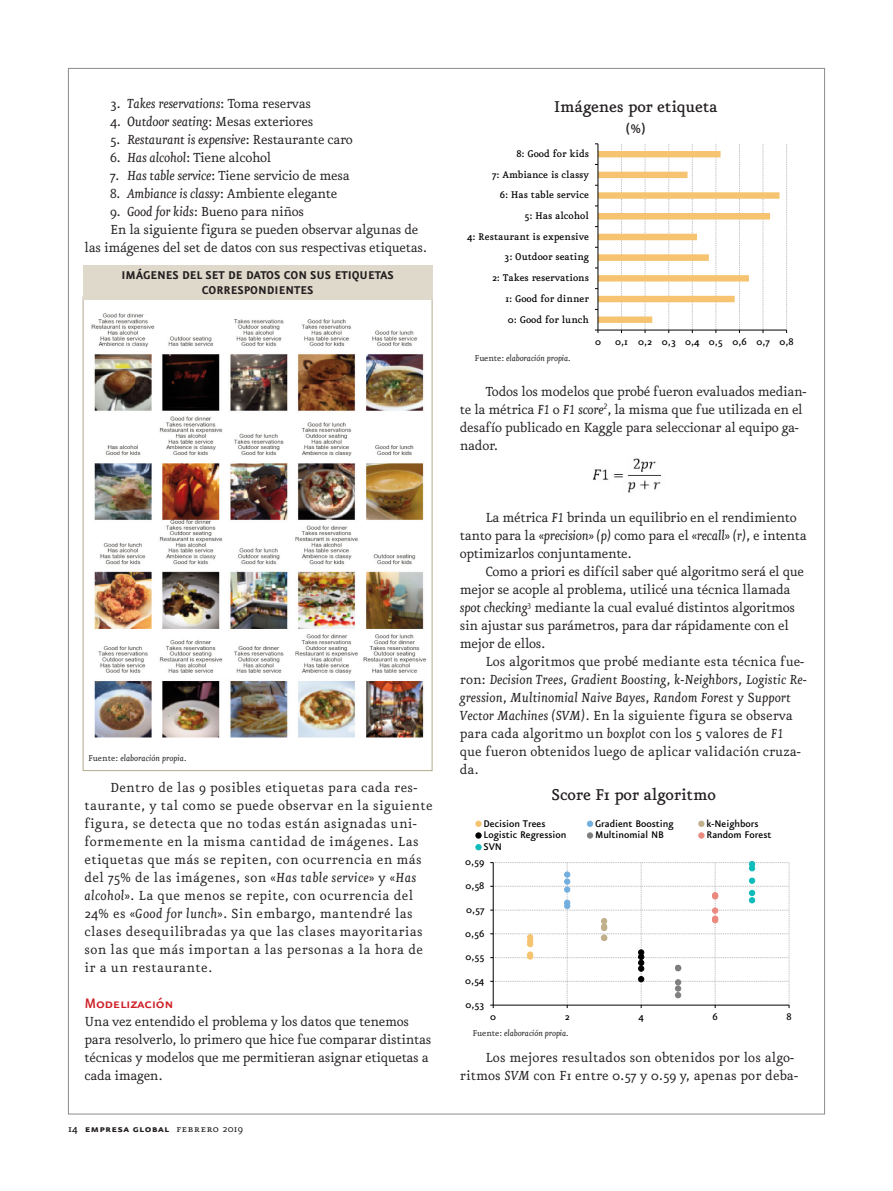
<style>
.page{position:relative;width:893px;height:1191px;background:#fff}
.page>*{position:absolute;margin:0;border:0;box-sizing:border-box;transform-origin:0 0}
.t1{font:500 18.75px "Eureka";letter-spacing:-.01em;color:#231f20}
.t2{font:16.5px "Eureka Sans Medium Caps";letter-spacing:-.02em;color:#cd2027}
.t3{font:15.75px/18px "Eureka";letter-spacing:-.02em;color:#231f20}
.t4{font:15.75px/18px "Eureka";letter-spacing:.02em;color:#231f20}
.t5{font:15.75px/18px "Eureka";color:#231f20}
.t6{font:15.75px/18px "Eureka";letter-spacing:.005em;color:#231f20;text-align:right}
.t7{font:italic 15.75px "Eureka";letter-spacing:-.015em;color:#231f20}
.t8{font:500 15px "Eureka";color:#231f20}
.t9{font:700 13.5px/15px "Eureka Sans";color:#231f20;text-align:center}
.t10{font:12px "Eureka Sans Bold Caps";letter-spacing:.025em;color:#231f20}
.t11{font:500 11.55px "Eureka";color:#000}
.t12{font:500 11.55px "Eureka Sans";color:#000}
.t13{font:italic 10.2px "Eureka";letter-spacing:-.01em;color:#231f20}
.s1{font-style:normal}
.s2{font-style:italic}
.s3{font-family:"Eureka";font-weight:500}
.s4{font-family:"Eureka Small Caps"}
.s5{font-family:"Eureka"}
</style>
<div class="page">
<hr style="left:598px;top:330px;width:189px;height:1px;background:#000">
<svg style="left:786px;top:144px;width:1px;height:189px"></svg>
<svg style="left:595px;top:144px;width:184px;height:189px"></svg>
<img style="left:91px;top:313px;width:335px;height:425px">
<div style="left:83px;top:265px;width:349px;height:35px;background:#ded9cb"></div>
<img style="left:592px;top:458px;width:69px;height:35px">
<svg style="left:490px;top:861px;width:300px;height:147px"></svg>
<div style="left:475px;top:820px;width:6px;height:7px;border:1px solid #f6c470;border-radius:50%"></div>
<div style="left:587px;top:820px;width:6px;height:7px;border:1px solid #73afde;border-radius:50%"></div>
<div style="left:698px;top:820px;width:6px;height:7px;border:1px solid #c1b08c;border-radius:50%"></div>
<svg style="left:475px;top:832px;width:6px;height:6px"></svg>
<svg style="left:587px;top:832px;width:6px;height:6px"></svg>
<svg style="left:698px;top:832px;width:6px;height:6px"></svg>
<svg style="left:475px;top:844px;width:6px;height:6px"></svg>
<p class="t7" style="left:110px;top:96px;width:202px"><span class="s1">3.</span> Takes reservations<span class="s1">: Toma reservas</span></p>
<p class="t3" style="left:110px;top:113px;width:205px">4. <span class="s2">Outdoor seating</span>: Mesas exteriores</p>
<p class="t7" style="left:110px;top:132px;width:244px"><span class="s1">5.</span> Restaurant is expensive<span class="s1">: Restaurante caro</span></p>
<p class="t3" style="left:110px;top:149px;width:163px">6. <span class="s2">Has alcohol</span>: Tiene alcohol</p>
<p class="t3" style="left:110px;top:167px;width:241px">7. <span class="s2">Has table service</span>: Tiene servicio de mesa</p>
<p class="t3" style="left:110px;top:185px;width:229px">8. <span class="s2">Ambiance is classy</span>: Ambiente elegante</p>
<p class="t3" style="left:110px;top:203px;width:196px">9. <span class="s2">Good for kids</span>: Bueno para niños</p>
<p class="t3" style="left:110px;top:221px;width:310px">En la siguiente figura se pueden observar algunas de</p>
<p class="t3" style="left:85px;top:239px;width:344px">las imágenes del set de datos con sus respectivas etiquetas.</p>
<p class="t9" style="left:121px;top:268px;width:274px">IMÁGENES DEL SET DE DATOS CON SUS ETIQUETAS<br>CORRESPONDIENTES</p>
<p class="t13" style="left:88px;top:753px;width:100px"><span class="s1">Fuente:</span> elaboración propia.</p>
<p class="t4" style="left:85px;top:779px;width:350px;text-indent:26px">Dentro de las 9 posibles etiquetas para cada res&shy;taurante, y tal como se puede observar en la siguiente figura, se detecta que no todas están asignadas uni&shy;formemente en la misma cantidad de imágenes. Las etiquetas que más se repiten, con ocurrencia en más del 75% de las imágenes, son <span class="s2">«Has table service»</span> y <span class="s2">«Has alcohol»</span>. La que menos se repite, con ocurrencia del 24% es <span class="s2">«Good for lunch»</span>. Sin embargo, mantendré las clases desequilibradas ya que las clases mayoritarias son las que más importan a las personas a la hora de ir a un restaurante.</p>
<p class="t2" style="left:85px;top:993px;width:91px">Modelización</p>
<p class="t3" style="left:85px;top:1013px;width:348px">Una vez entendido el problema y los datos que tenemos para resolverlo, lo primero que hice fue comparar distintas técnicas y modelos que me permitieran asignar etiquetas a cada imagen.</p>
<p class="t10" style="left:68px;top:1122px;width:176px"><span class="s3">14</span> empresa global <span class="s4">febrero</span> <span class="s5">2019</span></p>
<p class="t1" style="left:554px;top:97px;width:165px">Imágenes por etiqueta</p>
<p class="t8" style="left:625px;top:121px;width:22px">(%)</p>
<p class="t11" style="left:516px;top:148px;width:74px">8: Good for kids</p>
<p class="t11" style="left:492px;top:169px;width:98px">7: Ambiance is classy</p>
<p class="t11" style="left:500px;top:189px;width:91px">6: Has table service</p>
<p class="t11" style="left:524px;top:210px;width:66px">5: Has alcohol</p>
<p class="t11" style="left:467px;top:231px;width:123px">4: Restaurant is expensive</p>
<p class="t11" style="left:504px;top:251px;width:86px">3: Outdoor seating</p>
<p class="t11" style="left:492px;top:272px;width:98px">2: Takes reservations</p>
<p class="t11" style="left:505px;top:293px;width:85px">1: Good for dinner</p>
<p class="t11" style="left:508px;top:314px;width:83px">0: Good for lunch</p>
<p class="t13" style="left:475px;top:353px;width:97px"><span class="s1">Fuente:</span> elaboración propia.</p>
<p class="t11" style="left:595px;top:336px;width:200px">0 0,1 0,2 0,3 0,4 0,5 0,6 0,7 0,8</p>
<p class="t3" style="left:460px;top:383px;width:348px;text-indent:26px">Todos los modelos que probé fueron evaluados median&shy;te la métrica <span class="s2">F1</span> o <span class="s2">F1 score</span><sup>2</sup>, la misma que fue utilizada en el desafío publicado en Kaggle para seleccionar al equipo ga&shy;nador.</p>
<p class="t3" style="left:460px;top:509px;width:349px;text-indent:26px">La métrica <span class="s2">F1</span> brinda un equilibrio en el rendimiento tanto para la <span class="s2">«precision» (p)</span> como para el <span class="s2">«recall» (r)</span>, e intenta optimizarlos conjuntamente.</p>
<p class="t3" style="left:460px;top:563px;width:346px;text-indent:26px">Como a priori es difícil saber qué algoritmo será el que mejor se acople al problema, utilicé una técnica llamada <span class="s2">spot checking</span><sup>3</sup> mediante la cual evalué distintos algoritmos sin ajustar sus parámetros, para dar rápidamente con el mejor de ellos.</p>
<p class="t5" style="left:460px;top:653px;width:348px;text-indent:26px">Los algoritmos que probé mediante esta técnica fue&shy;ron: <span class="s2">Decision Trees</span>, <span class="s2">Gradient Boosting</span>, <span class="s2">k-Neighbors</span>, <span class="s2">Logistic Re&shy;gression</span>, <span class="s2">Multinomial Naive Bayes</span>, <span class="s2">Random Forest</span> y S<span class="s2">upport Vector Machines (SVM)</span>. En la siguiente figura se observa para cada algoritmo un <span class="s2">boxplot</span> con los 5 valores de <span class="s2">F1 </span>que fueron obtenidos luego de aplicar validación cruza&shy;da.</p>
<p class="t1" style="left:552px;top:785px;width:166px">Score F1 por algoritmo</p>
<p class="t12" style="left:484px;top:818px;width:63px">Decision Trees</p>
<p class="t12" style="left:595px;top:818px;width:80px">Gradient Boosting</p>
<p class="t12" style="left:706px;top:818px;width:54px">k-Neighbors</p>
<p class="t12" style="left:484px;top:829px;width:84px">Logistic Regression</p>
<p class="t12" style="left:595px;top:829px;width:70px">Multinomial NB</p>
<p class="t12" style="left:706px;top:829px;width:66px">Random Forest</p>
<p class="t12" style="left:484px;top:841px;width:20px">SVN</p>
<p class="t11" style="left:465px;top:856px;width:21px">0,59</p>
<p class="t11" style="left:465px;top:880px;width:20px">0,58</p>
<p class="t11" style="left:466px;top:904px;width:20px">0,57</p>
<p class="t11" style="left:465px;top:927px;width:21px">0,56</p>
<p class="t11" style="left:466px;top:951px;width:20px">0,55</p>
<p class="t11" style="left:465px;top:975px;width:21px">0,54</p>
<p class="t11" style="left:465px;top:999px;width:20px">0,53</p>
<p class="t11" style="left:490px;top:1011px;width:7px">0</p>
<p class="t11" style="left:565px;top:1011px;width:6px">2</p>
<p class="t11" style="left:638px;top:1011px;width:7px">4</p>
<p class="t11" style="left:712px;top:1011px;width:7px">6</p>
<p class="t11" style="left:787px;top:1011px;width:7px">8</p>
<p class="t13" style="left:473px;top:1028px;width:97px"><span class="s1">Fuente:</span> elaboración propia.</p>
<p class="t6" style="left:460px;top:1049px;width:340px">Los mejores resultados son obtenidos por los algo&shy;ritmos <span class="s2">SVM</span> con F1 entre 0.57 y 0.59 y, apenas por deba-</p>
</div>
